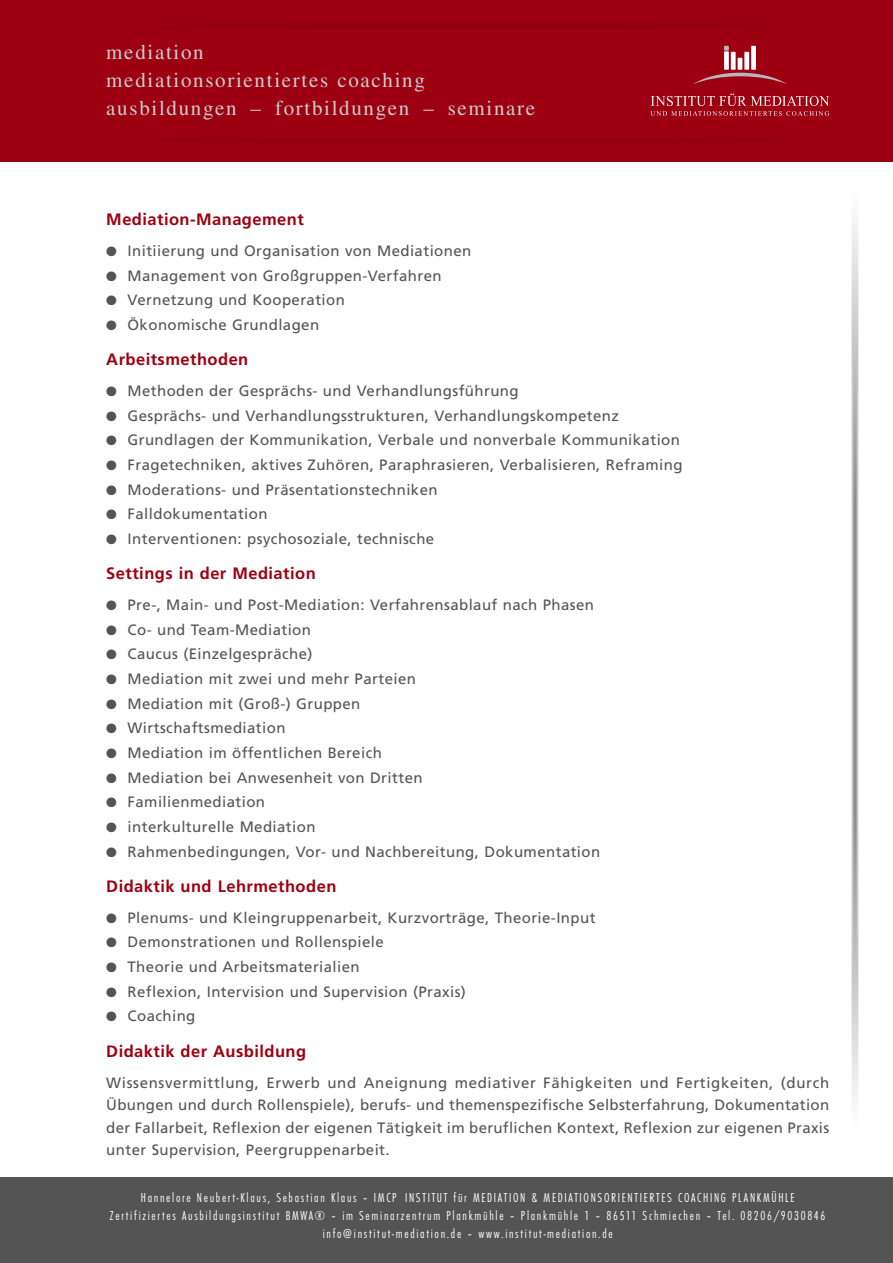
<style>
.page{position:relative;width:893px;height:1263px;background:#fff}
.page>*{position:absolute;margin:0;border:0;box-sizing:border-box;transform-origin:0 0}
.t1{font:21px/28px "Times";letter-spacing:.08em;color:#ccc}
.t2{font:700 16.5px "Frutiger";letter-spacing:.03em;color:#9d0010}
.t3{font:15px/22.5px "Frutiger";letter-spacing:.03em;color:#545454;text-align:justify}
.t4{font:300 13.5px/18px "Function Cond LH";letter-spacing:.125em;color:#fff;text-align:center}
</style>
<div class="page">
<div style="left:0;top:0;width:893px;height:162px;background:#9d0010"></div>
<hr style="left:738px;top:58px;width:4px;height:12px;background:#fff">
<div style="left:731px;top:52px;width:5px;height:18px;background:#fff"></div>
<div style="left:724px;top:51px;width:5px;height:19px;background:#fff"></div>
<svg style="left:724px;top:46px;width:5px;height:5px"></svg>
<div style="left:751px;top:46px;width:5px;height:24px;background:#fff"></div>
<div style="left:744px;top:52px;width:5px;height:18px;background:#fff"></div>
<svg style="left:693px;top:73px;width:94px;height:11px"></svg>
<svg style="left:650px;top:94px;width:179px;height:22px"></svg>
<div style="left:0;top:1178px;width:893px;height:85px;background:#545454"></div>
<img style="left:851px;top:219px;width:8px;height:881px">
<h1 class="t1" style="left:106px;top:40px;width:430px">mediation<br>mediationsorientiertes coaching ausbildungen – fortbildungen – seminare</h1>
<p class="t2" style="left:106px;top:213px;width:199px">Mediation-Management</p>
<p class="t3" style="left:106px;top:241px;width:366px">● Initiierung und Organisation von Mediationen</p>
<p class="t3" style="left:106px;top:265px;width:337px">● Management von Großgruppen-Verfahren</p>
<p class="t3" style="left:106px;top:290px;width:240px">● Vernetzung und Kooperation</p>
<p class="t3" style="left:106px;top:315px;width:214px">● Ökonomische Grundlagen</p>
<p class="t2" style="left:106px;top:353px;width:144px">Arbeitsmethoden</p>
<p class="t3" style="left:106px;top:381px;width:414px">● Methoden der Gesprächs- und Verhandlungsführung</p>
<p class="t3" style="left:106px;top:405px;width:514px">● Gesprächs- und Verhandlungsstrukturen, Verhandlungskompetenz</p>
<p class="t3" style="left:106px;top:430px;width:575px">● Grundlagen der Kommunikation, Verbale und nonverbale Kommunikation</p>
<p class="t3" style="left:106px;top:455px;width:578px">● Fragetechniken, aktives Zuhören, Paraphrasieren, Verbalisieren, Reframing</p>
<p class="t3" style="left:106px;top:479px;width:333px">● Moderations- und Präsentationstechniken</p>
<p class="t3" style="left:106px;top:504px;width:163px">● Falldokumentation</p>
<p class="t3" style="left:106px;top:529px;width:329px">● Interventionen: psychosoziale, technische</p>
<p class="t2" style="left:106px;top:567px;width:211px">Settings in der Mediation</p>
<p class="t3" style="left:106px;top:595px;width:489px">● Pre-, Main- und Post-Mediation: Verfahrensablauf nach Phasen</p>
<p class="t3" style="left:106px;top:619px;width:206px">● Co- und Team-Mediation</p>
<p class="t3" style="left:106px;top:644px;width:208px">● Caucus (Einzelgespräche)</p>
<p class="t3" style="left:106px;top:669px;width:311px">● Mediation mit zwei und mehr Parteien</p>
<p class="t3" style="left:106px;top:693px;width:256px">● Mediation mit (Groß-) Gruppen</p>
<p class="t3" style="left:106px;top:718px;width:181px">● Wirtschaftsmediation</p>
<p class="t3" style="left:106px;top:743px;width:277px">● Mediation im öffentlichen Bereich</p>
<p class="t3" style="left:106px;top:767px;width:318px">● Mediation bei Anwesenheit von Dritten</p>
<p class="t3" style="left:106px;top:792px;width:160px">● Familienmediation</p>
<p class="t3" style="left:106px;top:816px;width:211px">● interkulturelle Mediation</p>
<p class="t3" style="left:106px;top:841px;width:495px">● Rahmenbedingungen, Vor- und Nachbereitung, Dokumentation</p>
<p class="t2" style="left:106px;top:879px;width:232px">Didaktik und Lehrmethoden</p>
<p class="t3" style="left:106px;top:907px;width:491px">● Plenums- und Kleingruppenarbeit, Kurzvorträge, Theorie-Input</p>
<p class="t3" style="left:106px;top:932px;width:279px">● Demonstrationen und Rollenspiele</p>
<p class="t3" style="left:106px;top:957px;width:255px">● Theorie und Arbeitsmaterialien</p>
<p class="t3" style="left:106px;top:981px;width:361px">● Reflexion, Intervision und Supervision (Praxis)</p>
<p class="t3" style="left:106px;top:1006px;width:91px">● Coaching</p>
<p class="t2" style="left:106px;top:1044px;width:201px">Didaktik der Ausbildung</p>
<p class="t3" style="left:106px;top:1072px;width:724px">Wissensvermittlung, Erwerb und Aneignung mediativer Fähigkeiten und Fertigkeiten, (durch Übungen und durch Rollenspiele), berufs- und themenspezifische Selbsterfahrung, Dokumentation der Fallarbeit, Reflexion der eigenen Tätigkeit im beruflichen Kontext, Reflexion zur eigenen Praxis unter Supervision, Peergruppenarbeit.</p>
<p class="t4" style="left:110px;top:1188px;width:717px">Hannelore Neubert-Klaus, Sebastian Klaus – IMCP INSTITUT für MEDIATION &amp; MEDIATIONSORIENTIERTES COACHING PLANKMÜHLE<br>Zertifiziertes Ausbildungsinstitut BMWA® – im Seminarzentrum Plankmühle – Plankmühle 1 – 86511 Schmiechen – Tel. 08206/9030846 info@institut-mediation.de – www.institut-mediation.de</p>
</div>
